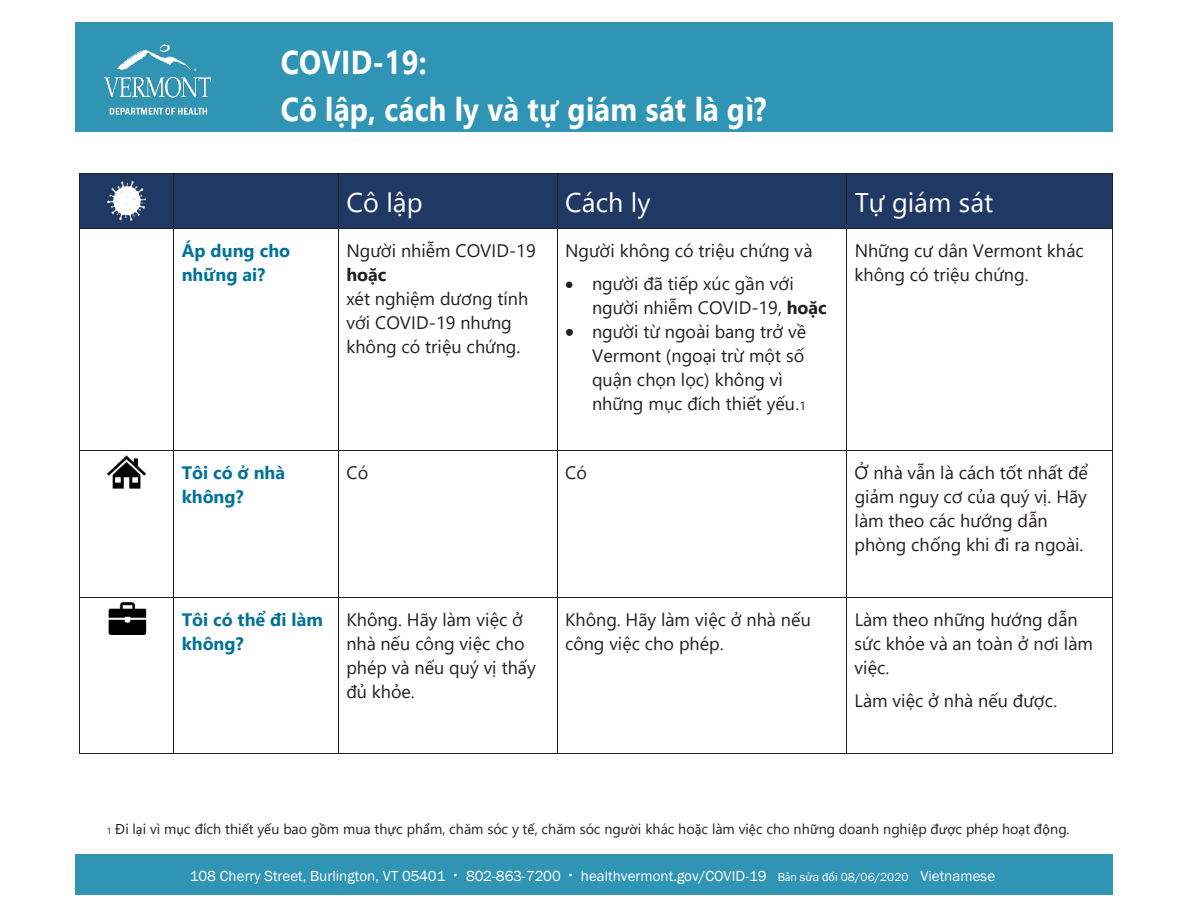
<style>
.page{position:relative;width:1188px;height:918px;background:#fff}
.page>*{position:absolute;margin:0;border:0;box-sizing:border-box;transform-origin:0 0}
.t1{font:700 33px/47.7px "Segoe UI";letter-spacing:.01em;color:#fff;scale:.88 1}
.t2{font:27px "Segoe UI";letter-spacing:.005em;color:#fff}
.t3{font:18px/24px "Segoe UI";letter-spacing:-.005em;color:#231f20}
.t4{font:700 18px/24px "Segoe UI";color:#00729a}
.t5{font:15px "Franklin Gothic";letter-spacing:-.005em;color:#fff}
.t6{font:14.25px "Segoe UI";color:#231f20}
.s1{font-weight:700}
.s2{font-size:12px}
.s3{font-size:9px}
.s4{font-family:"Calibri"}
.s5{font-family:"Calibri";font-size:12px}
</style>
<div class="page">
<div style="left:75px;top:23px;width:1038px;height:109px;background:#3095b4"></div>
<img style="left:104px;top:44px;width:107px;height:72px">
<div style="left:75px;top:855px;width:1038px;height:40px;background:#3095b4"></div>
<img style="left:569px;top:873px;width:3px;height:4px">
<div style="left:80px;top:174px;width:93px;height:54px;background:#1f3864"></div>
<div style="left:174px;top:174px;width:164px;height:54px;background:#1f3864"></div>
<div style="left:339px;top:174px;width:218px;height:54px;background:#1f3864"></div>
<div style="left:558px;top:174px;width:288px;height:54px;background:#1f3864"></div>
<div style="left:847px;top:174px;width:265px;height:54px;background:#1f3864"></div>
<hr style="left:80px;top:173px;width:93px;height:1px;background:#231f20">
<hr style="left:174px;top:173px;width:164px;height:1px;background:#231f20">
<hr style="left:339px;top:173px;width:218px;height:1px;background:#231f20">
<hr style="left:558px;top:173px;width:288px;height:1px;background:#231f20">
<hr style="left:847px;top:173px;width:265px;height:1px;background:#231f20">
<hr style="left:79px;top:174px;width:1px;height:54px;background:#231f20">
<hr style="left:173px;top:174px;width:1px;height:54px;background:#231f20">
<hr style="left:338px;top:174px;width:1px;height:54px;background:#231f20">
<hr style="left:557px;top:174px;width:1px;height:54px;background:#231f20">
<hr style="left:846px;top:174px;width:1px;height:54px;background:#231f20">
<hr style="left:1112px;top:174px;width:1px;height:54px;background:#231f20">
<hr style="left:80px;top:228px;width:93px;height:1px;background:#231f20">
<hr style="left:174px;top:228px;width:164px;height:1px;background:#231f20">
<hr style="left:339px;top:228px;width:218px;height:1px;background:#231f20">
<hr style="left:558px;top:228px;width:288px;height:1px;background:#231f20">
<hr style="left:847px;top:228px;width:265px;height:1px;background:#231f20">
<hr style="left:79px;top:229px;width:1px;height:221px;background:#231f20">
<hr style="left:173px;top:229px;width:1px;height:221px;background:#231f20">
<hr style="left:338px;top:229px;width:1px;height:221px;background:#231f20">
<hr style="left:557px;top:229px;width:1px;height:221px;background:#231f20">
<hr style="left:846px;top:229px;width:1px;height:221px;background:#231f20">
<hr style="left:1112px;top:229px;width:1px;height:221px;background:#231f20">
<hr style="left:80px;top:450px;width:93px;height:1px;background:#231f20">
<hr style="left:174px;top:450px;width:164px;height:1px;background:#231f20">
<hr style="left:339px;top:450px;width:218px;height:1px;background:#231f20">
<hr style="left:558px;top:450px;width:288px;height:1px;background:#231f20">
<hr style="left:847px;top:450px;width:265px;height:1px;background:#231f20">
<hr style="left:79px;top:450px;width:1px;height:147px;background:#231f20">
<hr style="left:173px;top:450px;width:1px;height:147px;background:#231f20">
<hr style="left:338px;top:450px;width:1px;height:147px;background:#231f20">
<hr style="left:557px;top:450px;width:1px;height:147px;background:#231f20">
<hr style="left:846px;top:450px;width:1px;height:147px;background:#231f20">
<hr style="left:1112px;top:450px;width:1px;height:147px;background:#231f20">
<hr style="left:80px;top:597px;width:93px;height:1px;background:#231f20">
<hr style="left:174px;top:597px;width:164px;height:1px;background:#231f20">
<hr style="left:339px;top:597px;width:218px;height:1px;background:#231f20">
<hr style="left:558px;top:597px;width:288px;height:1px;background:#231f20">
<hr style="left:847px;top:597px;width:265px;height:1px;background:#231f20">
<hr style="left:79px;top:598px;width:1px;height:156px;background:#231f20">
<hr style="left:80px;top:754px;width:93px;height:1px;background:#231f20">
<hr style="left:173px;top:598px;width:1px;height:156px;background:#231f20">
<hr style="left:174px;top:754px;width:164px;height:1px;background:#231f20">
<hr style="left:338px;top:598px;width:1px;height:156px;background:#231f20">
<hr style="left:339px;top:754px;width:218px;height:1px;background:#231f20">
<hr style="left:557px;top:598px;width:1px;height:156px;background:#231f20">
<hr style="left:558px;top:754px;width:288px;height:1px;background:#231f20">
<hr style="left:846px;top:598px;width:1px;height:156px;background:#231f20">
<hr style="left:847px;top:754px;width:265px;height:1px;background:#231f20">
<hr style="left:1112px;top:598px;width:1px;height:156px;background:#231f20">
<img style="left:108px;top:182px;width:38px;height:38px">
<img style="left:107px;top:455px;width:39px;height:34px">
<img style="left:108px;top:601px;width:39px;height:34px">
<p class="t1" style="left:281px;top:38px;width:554px">COVID-19:<br>Cô lập, cách ly và tự giám sát là gì?</p>
<p class="t2" style="left:346px;top:181px;width:78px">Cô lập</p>
<p class="t2" style="left:565px;top:181px;width:87px">Cách ly</p>
<p class="t2" style="left:855px;top:181px;width:140px">Tự giám sát</p>
<p class="t4" style="left:182px;top:239px;width:110px">Áp dụng cho những ai?</p>
<p class="t3" style="left:346px;top:238px;width:191px">Người nhiễm COVID-19 <span class="s1">hoặc<br></span>xét nghiệm dương tính với COVID-19 nhưng không có triệu chứng.</p>
<p class="t3" style="left:565px;top:238px;width:249px">Người không có triệu chứng và</p>
<p class="t3" style="left:592px;top:271px;width:236px;text-indent:-27px">• người đã tiếp xúc gần với người nhiễm COVID-19, <span class="s1">hoặc</span></p>
<p class="t3" style="left:592px;top:320px;width:216px;text-indent:-27px">• người từ ngoài bang trở về<br>Vermont (ngoại trừ một số quận chọn lọc) không vì những mục đích thiết yếu.<span class="s2">1</span></p>
<p class="t3" style="left:855px;top:238px;width:231px">Những cư dân Vermont khác không có triệu chứng.</p>
<p class="t4" style="left:182px;top:460px;width:105px">Tôi có ở nhà không?</p>
<p class="t3" style="left:346px;top:460px;width:23px">Có</p>
<p class="t3" style="left:565px;top:460px;width:23px">Có</p>
<p class="t3" style="left:855px;top:460px;width:235px">Ở nhà vẫn là cách tốt nhất để giảm nguy cơ của quý vị. Hãy làm theo các hướng dẫn phòng chống khi đi ra ngoài.</p>
<p class="t4" style="left:182px;top:608px;width:143px">Tôi có thể đi làm không?</p>
<p class="t3" style="left:346px;top:608px;width:191px">Không. Hãy làm việc ở nhà nếu công việc cho phép và nếu quý vị thấy đủ khỏe.</p>
<p class="t3" style="left:565px;top:608px;width:247px">Không. Hãy làm việc ở nhà nếu công việc cho phép.</p>
<p class="t3" style="left:855px;top:608px;width:240px">Làm theo những hướng dẫn sức khỏe và an toàn ở nơi làm việc.</p>
<p class="t3" style="left:855px;top:688px;width:204px">Làm việc ở nhà nếu được.</p>
<p class="t6" style="left:107px;top:818px;width:965px"><span class="s3">1</span> Đi l<span class="s4">ạ</span>i vì m<span class="s4">ụ</span>c đích thi<span class="s4">ế</span>t y<span class="s4">ế</span>u bao g<span class="s4">ồ</span>m mua th<span class="s4">ự</span>c ph<span class="s4">ẩ</span>m, chăm sóc y t<span class="s4">ế</span>, chăm sóc ng<span class="s4">ườ</span>i khác ho<span class="s4">ặ</span>c làm vi<span class="s4">ệ</span>c cho nh<span class="s4">ữ</span>ng doanh nghi<span class="s4">ệ</span>p đ<span class="s4">ượ</span>c phép ho<span class="s4">ạ</span>t đ<span class="s4">ộ</span>ng.</p>
<p class="t5" style="left:190px;top:867px;width:257px">108 Cherry Street, Burlington, VT 05401</p>
<p class="t5" style="left:466px;top:867px;width:97px">802-863-7200</p>
<p class="t5" style="left:581px;top:867px;width:416px">healthvermont.gov/COVID-19 <span class="s2">B</span><span class="s5">ả</span><span class="s2">n s</span><span class="s5">ử</span><span class="s2">a đ</span><span class="s5">ổ</span><span class="s2">i 08/06/2020</span> Vietnamese</p>
</div>
